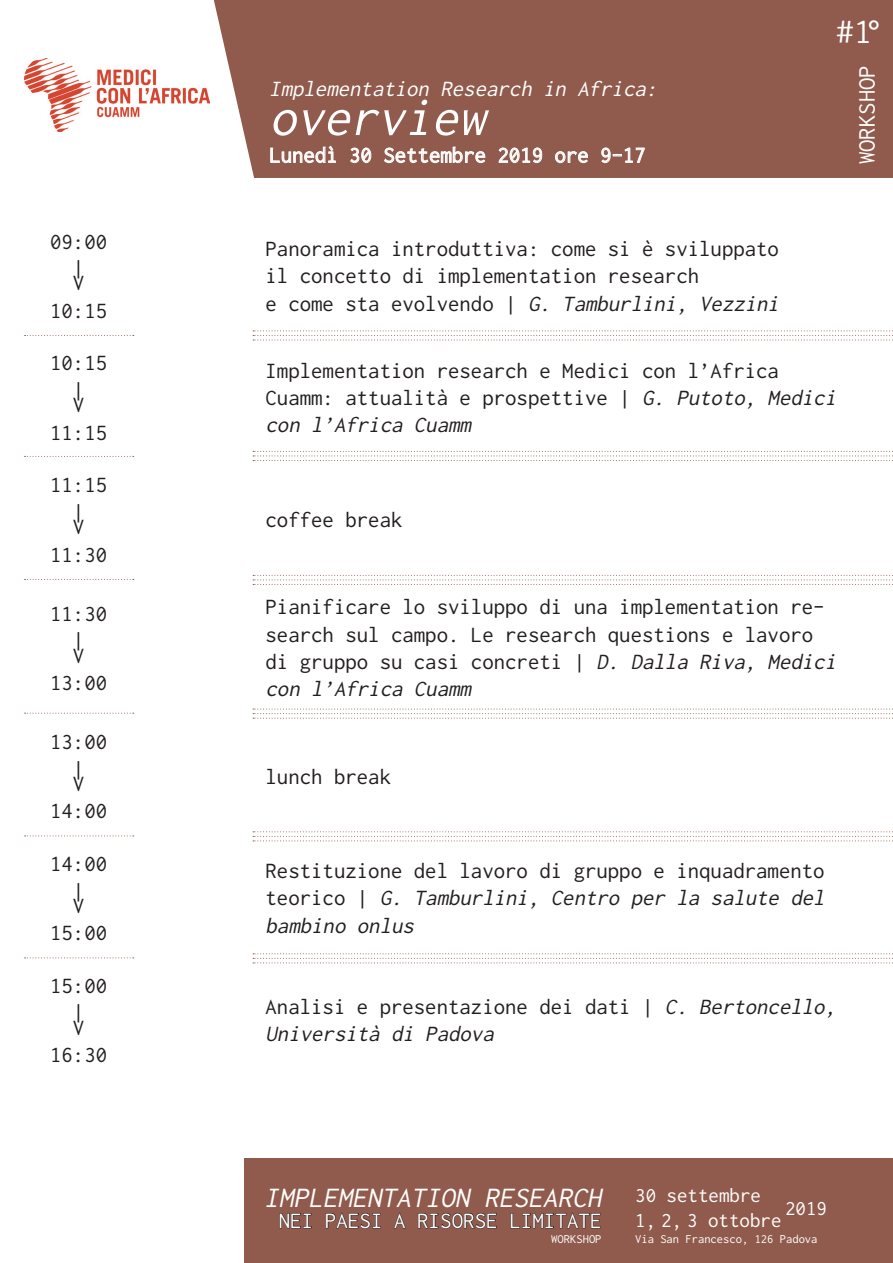
<style>
.page{position:relative;width:893px;height:1263px;background:#fff}
.page>*{position:absolute;margin:0;border:0;box-sizing:border-box;transform-origin:0 0}
.t1{font:italic 54px "Inconsolata";color:#fff}
.t2{font:35.7px "Inconsolata";color:#fff}
.t3{font:italic 29.4px "Inconsolata";color:#fff}
.t4{font:24.75px "Inconsolata";color:#fff}
.t5{font:23.1px "Inconsolata";color:#fff}
.t6{font:22.8px/27.5px "Inconsolata";color:#231f20}
.t7{font:italic 22.8px/27.5px "Inconsolata";color:#231f20}
.t8{font:italic 22.8px "Inconsolata";color:#fff}
.t9{font:22.8px "Inconsolata";color:#fff}
.t10{font:21px "Inconsolata";color:#fff}
.t11{font:12.6px "Inconsolata";color:#fff}
.s1{font-style:normal}
.s2{font-style:italic}
</style>
<div class="page">
<div style="left:213px;top:0;width:680px;height:178px;background:#905b4c"></div>
<div style="left:244px;top:1159px;width:649px;height:104px;background:#905b4c"></div>
<svg style="left:253px;top:330px;width:640px;height:11px"></svg>
<svg style="left:253px;top:451px;width:640px;height:10px"></svg>
<svg style="left:253px;top:575px;width:640px;height:10px"></svg>
<svg style="left:253px;top:709px;width:640px;height:10px"></svg>
<svg style="left:253px;top:831px;width:640px;height:10px"></svg>
<svg style="left:253px;top:953px;width:640px;height:10px"></svg>
<svg style="left:270px;top:146px;width:66px;height:17px"></svg>
<svg style="left:350px;top:147px;width:21px;height:16px"></svg>
<svg style="left:384px;top:147px;width:101px;height:16px;background:#b49187"></svg>
<svg style="left:498px;top:147px;width:44px;height:16px"></svg>
<svg style="left:555px;top:151px;width:33px;height:12px"></svg>
<svg style="left:601px;top:147px;width:44px;height:16px"></svg>
<svg style="left:280px;top:1213px;width:31px;height:15px"></svg>
<svg style="left:326px;top:1213px;width:54px;height:15px"></svg>
<svg style="left:394px;top:1213px;width:11px;height:15px"></svg>
<svg style="left:418px;top:1213px;width:79px;height:15px"></svg>
<svg style="left:511px;top:1213px;width:89px;height:15px"></svg>
<svg style="left:25px;top:335px;width:109px;height:1px"></svg>
<svg style="left:25px;top:579px;width:109px;height:1px"></svg>
<svg style="left:25px;top:835px;width:109px;height:1px"></svg>
<svg style="left:25px;top:456px;width:109px;height:1px"></svg>
<svg style="left:25px;top:713px;width:109px;height:1px"></svg>
<svg style="left:25px;top:957px;width:109px;height:1px"></svg>
<img style="left:24px;top:58px;width:186px;height:74px">
<p class="t6" style="left:50px;top:227px;width:59px">09:00</p>
<p class="t6" style="left:73px;top:254px;width:13px">|</p>
<p class="t6" style="left:73px;top:269px;width:13px">V</p>
<p class="t6" style="left:50px;top:297px;width:59px">10:15</p>
<p class="t6" style="left:50px;top:349px;width:59px">10:15</p>
<p class="t6" style="left:73px;top:376px;width:13px">|</p>
<p class="t6" style="left:73px;top:391px;width:13px">V</p>
<p class="t6" style="left:50px;top:418px;width:59px">11:15</p>
<p class="t6" style="left:50px;top:471px;width:59px">11:15</p>
<p class="t6" style="left:73px;top:498px;width:13px">|</p>
<p class="t6" style="left:73px;top:513px;width:13px">V</p>
<p class="t6" style="left:50px;top:540px;width:59px">11:30</p>
<p class="t6" style="left:50px;top:599px;width:59px">11:30</p>
<p class="t6" style="left:73px;top:626px;width:13px">|</p>
<p class="t6" style="left:73px;top:641px;width:13px">V</p>
<p class="t6" style="left:50px;top:669px;width:59px">13:00</p>
<p class="t6" style="left:50px;top:728px;width:59px">13:00</p>
<p class="t6" style="left:73px;top:754px;width:13px">|</p>
<p class="t6" style="left:73px;top:770px;width:13px">V</p>
<p class="t6" style="left:50px;top:797px;width:59px">14:00</p>
<p class="t6" style="left:50px;top:850px;width:59px">14:00</p>
<p class="t6" style="left:73px;top:876px;width:13px">|</p>
<p class="t6" style="left:73px;top:891px;width:13px">V</p>
<p class="t6" style="left:50px;top:919px;width:59px">15:00</p>
<p class="t6" style="left:50px;top:971px;width:59px">15:00</p>
<p class="t6" style="left:73px;top:998px;width:13px">|</p>
<p class="t6" style="left:73px;top:1013px;width:13px">V</p>
<p class="t6" style="left:50px;top:1041px;width:59px">16:30</p>
<p class="t8" style="left:269px;top:77px;width:394px">Implementation Research in Africa:</p>
<p class="t1" style="left:269px;top:90px;width:228px">overview</p>
<p class="t9" style="left:269px;top:143px;width:378px">Lunedì 30 Settembre 2019 ore 9-17</p>
<p class="t6" style="left:266px;top:235px;width:515px">Panoramica introduttiva: come si è sviluppato</p>
<p class="t6" style="left:266px;top:262px;width:435px">il concetto di implementation research</p>
<p class="t7" style="left:266px;top:289px;width:519px"><span class="s1">e come s ta evo l ve n do |</span> G. Tamburlini, Vezzini</p>
<p class="t2" style="left:836px;top:13px;width:48px">#1°</p>
<p class="t4" style="left:854px;top:164px;width:101px;rotate:-90deg">WORKSHOP</p>
<p class="t6" style="left:266px;top:356px;width:576px">Implementation research e Medici con l’Africa<br>Cuamm: attualità e prospettive | <span class="s2">G. Putoto, Medici con l’Africa Cuamm</span></p>
<p class="t6" style="left:266px;top:506px;width:138px">coffee break</p>
<p class="t6" style="left:266px;top:593px;width:576px">Pianificare lo sviluppo di una implementation re&shy;search sul campo. Le research questions e lavoro di gruppo su casi concreti | <span class="s2">D. Dalla Riva, Medici con l’Africa Cuamm</span></p>
<p class="t6" style="left:266px;top:762px;width:127px">lunch break</p>
<p class="t6" style="left:266px;top:857px;width:565px">Restituzione del lavoro di gruppo e inquadramento t e o r i c o | <span class="s2">G. Tamburlini, Centro per la salute del bambino onlus</span></p>
<p class="t7" style="left:266px;top:992px;width:576px"><span class="s1">Analisi e presentazione dei dati |</span> C. Bertoncello,<br>Università di Padova</p>
<p class="t3" style="left:264px;top:1182px;width:345px">IMPLEMENTATION RESEARCH</p>
<p class="t5" style="left:279px;top:1208px;width:324px">NEI PAESI A RISORSE LIMITATE</p>
<p class="t11" style="left:551px;top:1232px;width:52px">WORKSHOP</p>
<p class="t10" style="left:635px;top:1185px;width:127px">30 settembre</p>
<p class="t10" style="left:635px;top:1210px;width:148px">1, 2, 3 ottobre</p>
<p class="t11" style="left:635px;top:1232px;width:184px">Via San Francesco, 126 Padova</p>
<p class="t10" style="left:785px;top:1198px;width:43px">2019</p>
</div>
